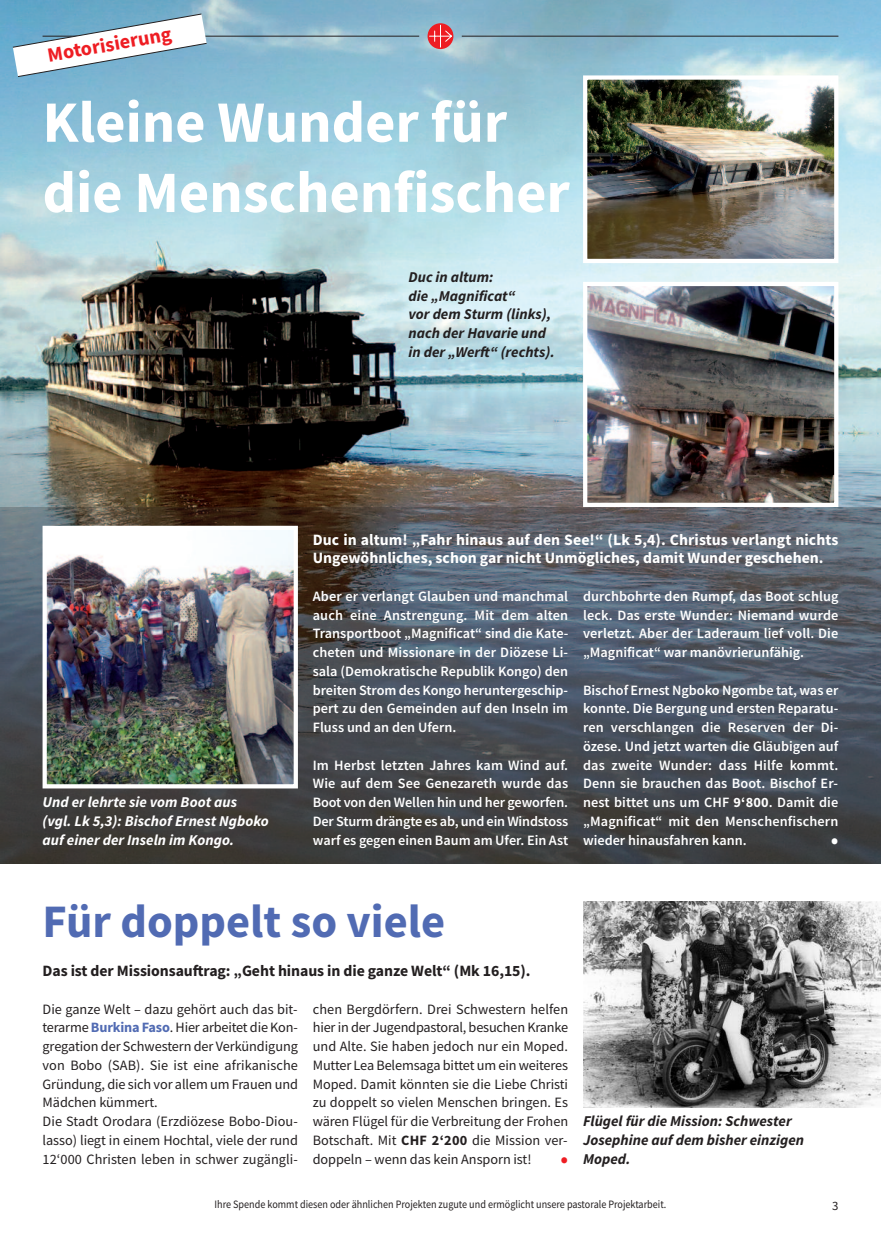
<style>
.page{position:relative;width:881px;height:1234px;background:#fff}
.page>*{position:absolute;margin:0;border:0;box-sizing:border-box;transform-origin:0 0}
.t1{font:700 58.5px/70.2px "Source Sans Pro";color:#fff}
.t2{font:700 46.5px "Source Sans Pro";color:#516bb3}
.t3{font:25.5px "Source Sans Pro";color:#fff}
.t4{font:700 20.25px "Source Sans Pro";color:#ee1d23}
.t5{font:700 15.75px/18.8px "Source Sans Pro";color:#fff}
.t6{font:700 15.75px "Source Sans Pro";letter-spacing:-.005em;color:#231f20}
.t7{font:italic 700 15px/18.8px "Source Sans Pro";color:#231f20}
.t8{font:italic 700 15px/18.8px "Source Sans Pro";color:#fff}
.t9{font:600 14.25px/18.8px "Source Sans Pro";color:#fff;text-align:justify}
.t10{font:14.25px/18.8px "Source Sans Pro";letter-spacing:-.005em;color:#231f20}
.t11{font:12.75px "Source Sans Pro";color:#231f20}
.t12{font:11.25px "Source Sans Pro";color:#231f20;scale:.9 1}
.s1{font-weight:700}
.s2{font-weight:700;color:#516bb3}
.s3{font-size:25.5px;color:#ee1d23}
</style>
<div class="page">
<img style="left:0;top:0;width:880px;height:507px">
<hr style="left:43px;top:36px;width:376px;height:1px;background:#231f20">
<svg style="left:427px;top:23px;width:26px;height:26px"></svg>
<svg style="left:428px;top:24px;width:24px;height:24px"></svg>
<hr style="left:461px;top:36px;width:377px;height:1px;background:#231f20">
<svg style="left:12px;top:13px;width:195px;height:64px"></svg>
<img style="left:588px;top:80px;width:245px;height:178px">
<div style="left:583px;top:75px;width:255px;height:188px;border:4px solid #fff"></div>
<img style="left:583px;top:901px;width:297px;height:206px">
<div style="left:0;top:507px;width:880px;height:356px;background:#231f20;opacity:.25"></div>
<img style="left:48px;top:530px;width:245px;height:253px">
<div style="left:43px;top:525px;width:255px;height:263px;border:4px solid #fff"></div>
<img style="left:588px;top:287px;width:245px;height:215px">
<div style="left:583px;top:282px;width:255px;height:225px;border:4px solid #fff"></div>
<h3 class="t4" style="left:46px;top:48px;width:127px;rotate:-10deg">Motorisierung</h3>
<h1 class="t1" style="left:43px;top:91px;width:528px">Kleine Wunder für die Menschenfischer</h1>
<p class="t7" style="left:408px;top:268px;width:148px">Duc in altum:<br>die „Magnificat“<br>vor dem Sturm (links), nach der Havarie und in der „Werft“ (rechts).</p>
<p class="t8" style="left:43px;top:793px;width:228px">Und er lehrte sie vom Boot aus (vgl. Lk 5,3): Bischof Ernest Ngboko auf einer der Inseln im Kongo.</p>
<p class="t5" style="left:313px;top:531px;width:527px">Duc in altum! „Fahr hinaus auf den See!“ (Lk 5,4). Christus verlangt nichts<br>Ungewöhnliches, schon gar nicht Unmögliches, damit Wunder geschehen.</p>
<p class="t9" style="left:583px;top:587px;width:257px">durchbohrte den Rumpf, das Boot schlug leck. Das erste Wunder: Niemand wurde verletzt. Aber der Laderaum lief voll. Die „Magnificat“ war manövrierunfähig.</p>
<p class="t9" style="left:583px;top:681px;width:257px">Bischof Ernest Ngboko Ngombe tat, was er konnte. Die Bergung und ersten Reparatu&shy;ren verschlangen die Reserven der Di&shy;özese. Und jetzt warten die Gläubigen auf das zweite Wunder: dass Hilfe kommt.<br>Denn sie brauchen das Boot. Bischof Er&shy;nest bittet uns um CHF <span class="s1">9‘800</span>. Damit die „Magnificat“ mit den Menschenfischern wieder hinausfahren kann.</p>
<p class="t9" style="left:313px;top:587px;width:257px">Aber er verlangt Glauben und manchmal auch eine Anstrengung. Mit dem alten Transportboot „Magnificat“ sind die Kate&shy;cheten und Missionare in der Diözese Li&shy;sala (Demokratische Republik Kongo) den breiten Strom des Kongo heruntergeschip&shy;pert zu den Gemeinden auf den Inseln im Fluss und an den Ufern.</p>
<p class="t9" style="left:313px;top:756px;width:257px">Im Herbst letzten Jahres kam Wind auf.<br>Wie auf dem See Genezareth wurde das Boot von den Wellen hin und her geworfen.<br>Der Sturm drängte es ab, und ein Windstoss warf es gegen einen Baum am Ufer. Ein Ast</p>
<h3 class="t3" style="left:830px;top:829px;width:9px">•</h3>
<h2 class="t2" style="left:43px;top:904px;width:404px">Für doppelt so viele</h2>
<p class="t6" style="left:43px;top:964px;width:489px">Das ist der Missionsauftrag: „Geht hinaus in die ganze Welt“ (Mk 16,15).</p>
<p class="t10" style="left:43px;top:1000px;width:257px">Die ganze Welt – dazu gehört auch das bit&shy;terarme <span class="s2">Burkina Faso</span>. Hier arbeitet die Kon&shy;gregation der Schwestern der Verkündigung von Bobo (SAB). Sie ist eine afrikanische Gründung, die sich vor allem um Frauen und Mädchen kümmert.<br>Die Stadt Orodara (Erzdiözese Bobo-Diou&shy;lasso) liegt in einem Hochtal, viele der rund 12‘000 Christen leben in schwer zugängli-</p>
<p class="t10" style="left:312px;top:1000px;width:257px;text-align:justify">chen Bergdörfern. Drei Schwestern helfen hier in der Jugendpastoral, besuchen Kranke und Alte. Sie haben jedoch nur ein Moped.<br>Mutter Lea Belemsaga bittet um ein weiteres Moped. Damit könnten sie die Liebe Christi zu doppelt so vielen Menschen bringen. Es wären Flügel für die Verbreitung der Frohen Botschaft. Mit <span class="s1">CHF 2‘200</span> die Mission ver&shy;doppeln – wenn das kein Ansporn ist! <span class="s3">•</span></p>
<p class="t7" style="left:583px;top:1112px;width:222px">Flügel für die Mission: Schwester<br>Josephine auf dem bisher einzigen<br>Moped.</p>
<p class="t12" style="left:214px;top:1199px;width:503px">Ihre Spende kommt diesen oder ähnlichen Projekten zugute und ermöglicht unsere pastorale Projektarbeit.</p>
<p class="t11" style="left:831px;top:1200px;width:8px">3</p>
</div>
